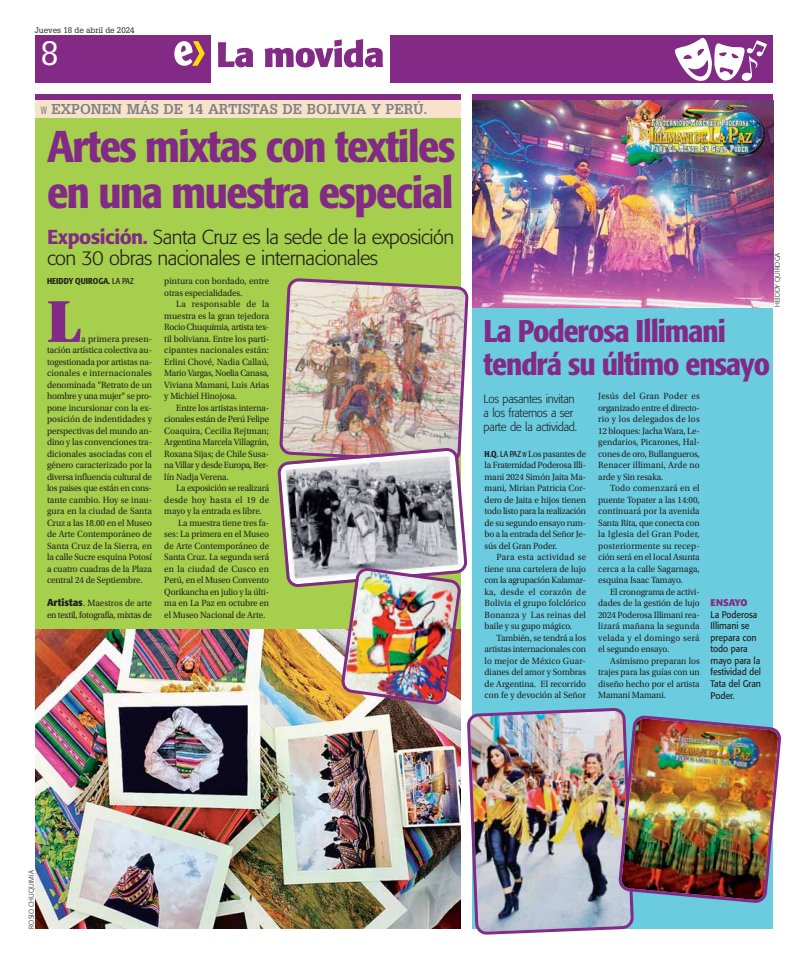
<style>
.page{position:relative;width:808px;height:964px;background:#fff}
.page>*{position:absolute;margin:0;border:0;box-sizing:border-box;transform-origin:0 0}
.t1{font:62.6px "Utopia Std Black Headline";color:#822a85;scale:.95 1}
.t2{font:500 condensed 44px/46px "Formata";letter-spacing:-.03em;color:#822a85;scale:1.05 1}
.t3{font:33px "Glypha LT Std";color:#fff}
.t4{font:500 condensed 31px/33px "Formata";letter-spacing:-.03em;color:#822a85;scale:1.05 1}
.t5{font:300 20px/21px "Formata";letter-spacing:-.025em;color:#231f20}
.t6{font:700 14px "Glypha LT Std";color:#808285}
.t7{font:300 12px/14px "Formata";letter-spacing:-.025em;color:#231f20;scale:.95 1}
.t8{font:700 9.6px "Formata";letter-spacing:-.01em;color:#822a85}
.t9{font:9.5px/11.5px "Utopia Std";letter-spacing:-.01em;color:#231f20;text-align:justify;scale:.95 1}
.t10{font:9.5px/11.5px "Formata";letter-spacing:-.01em;color:#231f20;scale:.92 1}
.t11{font:9.5px/11.5px "Utopia Std";letter-spacing:-.03em;color:#231f20;scale:.95 1}
.t12{font:9.5px "Utopia Std";letter-spacing:.025em;color:#231f20;scale:.95 1}
.t13{font:500 condensed 8.5px "Formata";color:#231f20}
.t14{font:8px "Glypha LT Std";color:#231f20}
.t15{font:300 7px "Formata";color:#231f20}
.s1{font-weight:500;color:#822a85}
.s2{font-weight:400}
.s3{font-family:"Formata";font-weight:700;font-size:10px}
.s4{font-family:"Formata";font-weight:500;font-stretch:condensed;font-size:8.5px}
.s5{font-family:"Formata";font-stretch:condensed;font-size:8.5px}
</style>
<div class="page">
<div style="left:390px;top:35px;width:383px;height:48px;background:#822a85"></div>
<svg style="left:675px;top:38px;width:92px;height:43px"></svg>
<svg style="left:218px;top:39px;width:165px;height:28px"></svg>
<div style="left:35px;top:35px;width:175px;height:48px;background:#822a85"></div>
<svg style="left:174px;top:41px;width:31px;height:25px"></svg>
<div style="left:35px;top:112px;width:425px;height:816px;background:#a5cf4c"></div>
<img style="left:35px;top:629px;width:425px;height:299px">
<div style="left:473px;top:100px;width:300px;height:828px;background:#6bcce0"></div>
<div style="left:35px;top:100px;width:425px;height:18px;background:#f8e3ca"></div>
<div style="left:35px;top:95px;width:425px;height:5px;background:#822a85"></div>
<img style="left:473px;top:100px;width:300px;height:207px">
<div style="left:472px;top:95px;width:301px;height:5px;background:#822a85"></div>
<img style="left:467px;top:708px;width:167px;height:227px">
<img style="left:618px;top:715px;width:163px;height:188px">
<img style="left:279px;top:278px;width:190px;height:169px">
<img style="left:277px;top:447px;width:191px;height:258px">
<p class="t14" style="left:35px;top:25px;width:101px">Jueves 18 de abril de 2024</p>
<h3 class="t3" style="left:41px;top:34px;width:20px">8</h3>
<h3 class="t6" style="left:52px;top:103px;width:377px">EXPONEN MÁS DE 14 ARTISTAS DE BOLIVIA Y PERÚ.</h3>
<h2 class="t2" style="left:47px;top:127px;width:390px">Artes mixtas con textiles en una muestra especial</h2>
<h3 class="t5" style="left:47px;top:228px;width:409px"><span class="s1">Exposición.</span> Santa Cruz es la sede de la exposición con 30 obras nacionales e internacionales</h3>
<p class="t15" style="left:774px;top:307px;width:56px;rotate:-90deg">HEIDDY QUIROGA</p>
<p class="t9" style="left:164px;top:276px;width:112px">pintura con bordado, entre otras especialidades.</p>
<p class="t9" style="left:164px;top:299px;width:112px;text-indent:12px">La responsable de la muestra es la gran tejedora Rocio Chuquimia, artista tex&shy;til boliviana. Entre los parti&shy;cipantes nacionales están:<br>Erlini Chové, Nadia Callaú, Mario Vargas, Noelia Canasa, Viviana Mamani, Luis Arias y Michiel Hinojosa.</p>
<p class="t9" style="left:164px;top:403px;width:112px;text-indent:12px">Entre los artistas interna&shy;cionales están de Perú Felipe Coaquira, Cecilia Rejtman; Argentina Marcela Villagrán, Roxana Sijas; de Chile Susa&shy;na Villar y desde Europa, Ber&shy;lín Nadja Verena.</p>
<p class="t9" style="left:176px;top:483px;width:99px">La exposición se realizará</p>
<p class="t12" style="left:164px;top:496px;width:112px">desde hoy hasta el 19 de</p>
<p class="t9" style="left:164px;top:506px;width:104px">mayo y la entrada es libre.</p>
<p class="t9" style="left:178px;top:518px;width:97px">La muestra tiene tres fa-</p>
<p class="t9" style="left:164px;top:529px;width:112px">ses: La primera en el Museo</p>
<p class="t9" style="left:164px;top:541px;width:112px">de Arte Contemporáneo de</p>
<p class="t9" style="left:164px;top:552px;width:112px">Santa Cruz. La segunda será</p>
<p class="t12" style="left:164px;top:565px;width:112px">en la ciudad de Cusco en</p>
<p class="t9" style="left:164px;top:575px;width:112px">Perú, en el Museo Convento</p>
<p class="t9" style="left:164px;top:587px;width:112px">Qorikancha en julio y la últi-</p>
<p class="t9" style="left:164px;top:598px;width:112px">ma en La Paz en octubre en</p>
<p class="t9" style="left:164px;top:610px;width:108px">el Museo Nacional de Arte.</p>
<p class="t13" style="left:47px;top:278px;width:88px">HEIDDY QUIROGA. <span class="s2">LA PAZ</span></p>
<h1 class="t1" style="left:47px;top:284px;width:37px">L</h1>
<h3 class="t4" style="left:484px;top:317px;width:274px">La Poderosa Illimani tendrá su último ensayo</h3>
<p class="t9" style="left:47px;top:334px;width:112px;text-indent:34px">a primera presen&shy;tación artística colectiva au&shy;togestionada por artistas na&shy;cionales e internacionales denominada “Retrato de un hombre y una mujer“ se pro&shy;pone incursionar con la ex&shy;posición de indentidades y perspectivas del mundo an&shy;dino y las convenciones tra&shy;dicionales asociadas con el género caracterizado por la diversa influencia cultural de los paises que están en cons&shy;tante cambio. Hoy se inau&shy;gura en la ciudad de Santa Cruz a las 18.00 en el Museo de Arte Contemporáneo de Santa Cruz de la Sierra, en la calle Sucre esquina Potosí a cuatro cuadras de la Plaza central 24 de Septiembre.</p>
<p class="t11" style="left:47px;top:598px;width:112px"><span class="s3">Artistas</span>. Maestros de arte en textil, fotografía, mixtas de</p>
<p class="t8" style="left:711px;top:599px;width:38px">ENSAYO</p>
<p class="t9" style="left:598px;top:391px;width:108px">Jesús del Gran Poder es organizado entre el directo&shy;rio y los delegados de los 12 bloques: Jacha Wara, Le&shy;gendarios, Picarones, Hal&shy;cones de oro, Bullangueros, Renacer illimani, Arde no arde y Sin resaka.</p>
<p class="t9" style="left:598px;top:483px;width:108px;text-indent:12px">Todo comenzará en el puente Topater a las 14:00, continuará por la avenida Santa Rita, que conecta con la Iglesia del Gran Poder, posteriormente su recep&shy;ción será en el local Asunta cerca a la calle Sagarnaga, esquina Isaac Tamayo.</p>
<p class="t9" style="left:598px;top:587px;width:108px;text-indent:12px">El cronograma de activi&shy;dades de la gestión de lujo 2024 Poderosa Illimani rea&shy;lizará mañana la segunda velada y el domingo será el segundo ensayo.</p>
<p class="t9" style="left:598px;top:656px;width:108px;text-indent:12px">Asimismo preparan los trajes para las guías con un diseño hecho por el artista Mamani Mamani.</p>
<p class="t7" style="left:484px;top:392px;width:100px">Los pasantes invitan a los fraternos a ser parte de la actividad.</p>
<p class="t9" style="left:485px;top:449px;width:108px"><span class="s4">H.Q.</span> <span class="s5">LA PAZ</span> Los pasantes de la Fraternidad Poderosa Illi&shy;mani 2024 Simón Jaita Ma&shy;mani, Mirian Patricia Cor&shy;dero de Jaita e hijos tienen todo listo para la realización de su segundo ensayo rum&shy;bo a la entrada del Señor Je&shy;sús del Gran Poder.</p>
<p class="t9" style="left:485px;top:552px;width:108px;text-indent:12px">Para esta actividad se tiene una cartelera de lujo con la agrupación Kalamar&shy;ka, desde el corazón de Bolivia el grupo folclórico Bonanza y Las reinas del baile y su gupo mágico.</p>
<p class="t9" style="left:485px;top:633px;width:108px;text-indent:12px">También, se tendrá a los artistas internacionales con lo mejor de México Guar&shy;dianes del amor y Sombras de Argentina. El recorrido con fe y devoción al Señor</p>
<p class="t10" style="left:711px;top:609px;width:56px">La Poderosa<br>Illimani se prepara con todo para mayo para la festividad del<br>Tata del Gran<br>Poder.</p>
<p class="t15" style="left:28px;top:928px;width:60px;rotate:-90deg">ROSIO CHUQUIMIA</p>
</div>
